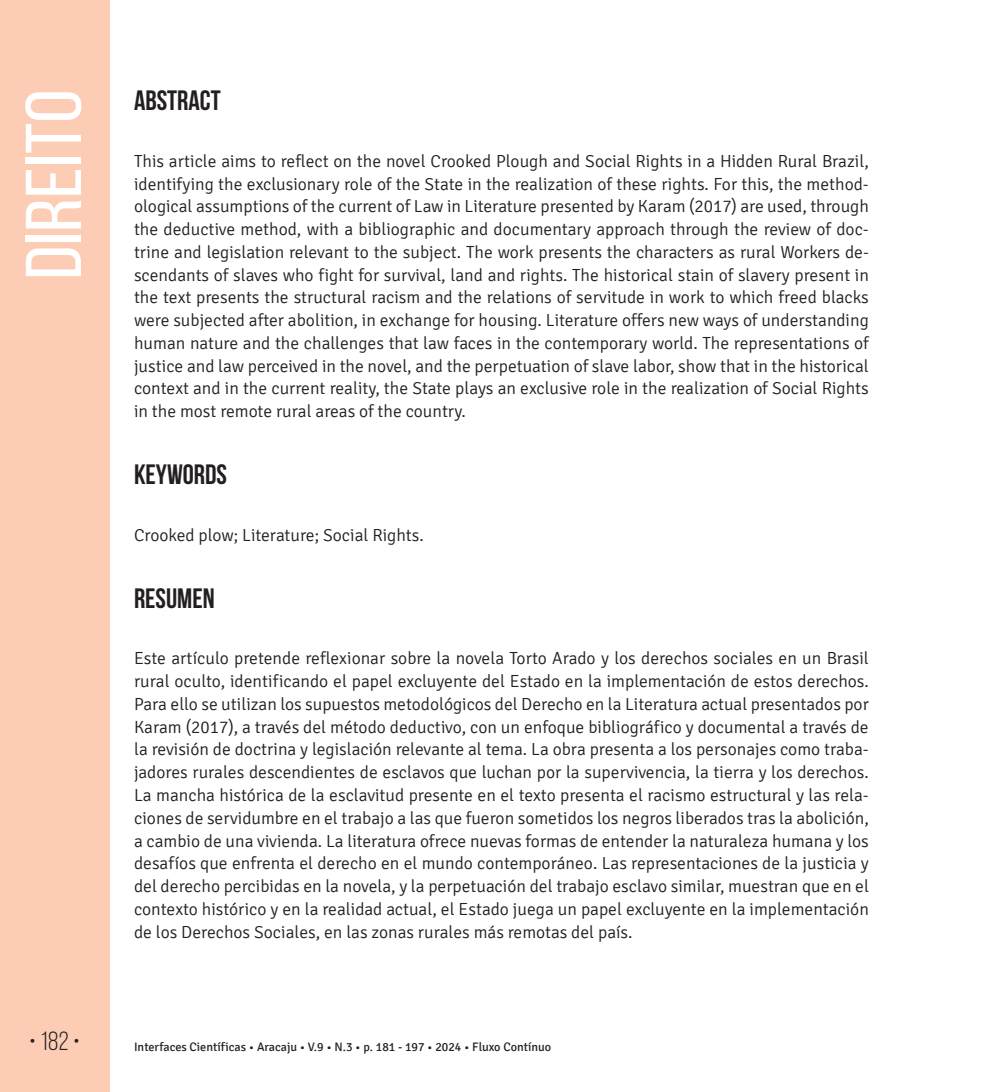
<style>
.page{position:relative;width:993px;height:1092px;background:#fff}
.page>*{position:absolute;margin:0;border:0;box-sizing:border-box;transform-origin:0 0}
.t1{font:78.75px "Bebas Neue";color:#fff;scale:1.09 1}
.t2{font:700 28px "Bebas Neue";color:#231f20}
.t3{font:26.25px "Bebas Neue";color:#231f20}
.t4{font:300 17.5px/22.8px "Signika";color:#231f20;text-align:justify}
.t5{font:12.25px "Signika";color:#231f20}
</style>
<div class="page">
<div style="left:0;top:0;width:109px;height:1091px;background:#fcccb5"></div>
<h1 class="t1" style="left:11px;top:279px;width:176px;rotate:-90deg">Direito</h1>
<h2 class="t2" style="left:134px;top:85px;width:88px">ABSTRACT</h2>
<p class="t4" style="left:134px;top:150px;width:736px">This article aims to reflect on the novel Crooked Plough and Social Rights in a Hidden Rural Brazil, identifying the exclusionary role of the State in the realization of these rights. For this, the method&shy;ological assumptions of the current of Law in Literature presented by Karam (2017) are used, through the deductive method, with a bibliographic and documentary approach through the review of doc&shy;trine and legislation relevant to the subject. The work presents the characters as rural Workers de&shy;scendants of slaves who fight for survival, land and rights. The historical stain of slavery present in the text presents the structural racism and the relations of servitude in work to which freed blacks were subjected after abolition, in exchange for housing. Literature offers new ways of understanding human nature and the challenges that law faces in the contemporary world. The representations of justice and law perceived in the novel, and the perpetuation of slave labor, show that in the historical context and in the current reality, the State plays an exclusive role in the realization of Social Rights in the most remote rural areas of the country.</p>
<h2 class="t2" style="left:134px;top:459px;width:94px">KEYWORDS</h2>
<p class="t4" style="left:134px;top:524px;width:291px">Crooked plow; Literature; Social Rights.</p>
<h2 class="t2" style="left:134px;top:583px;width:82px">RESUMEN</h2>
<p class="t4" style="left:134px;top:647px;width:736px">Este artículo pretende reflexionar sobre la novela Torto Arado y los derechos sociales en un Brasil rural oculto, identificando el papel excluyente del Estado en la implementación de estos derechos.<br>Para ello se utilizan los supuestos metodológicos del Derecho en la Literatura actual presentados por Karam (2017), a través del método deductivo, con un enfoque bibliográfico y documental a través de la revisión de doctrina y legislación relevante al tema. La obra presenta a los personajes como traba&shy;jadores rurales descendientes de esclavos que luchan por la supervivencia, la tierra y los derechos.<br>La mancha histórica de la esclavitud presente en el texto presenta el racismo estructural y las rela&shy;ciones de servidumbre en el trabajo a las que fueron sometidos los negros liberados tras la abolición, a cambio de una vivienda. La literatura ofrece nuevas formas de entender la naturaleza humana y los desafíos que enfrenta el derecho en el mundo contemporáneo. Las representaciones de la justicia y del derecho percibidas en la novela, y la perpetuación del trabajo esclavo similar, muestran que en el contexto histórico y en la realidad actual, el Estado juega un papel excluyente en la implementación de los Derechos Sociales, en las zonas rurales más remotas del país.</p>
<h3 class="t3" style="left:29px;top:1026px;width:52px">• 182 •</h3>
<p class="t5" style="left:134px;top:1040px;width:418px">Interfaces Científicas • Aracaju • V.9 • N.3 • p. 181 - 197 • 2024 • Fluxo Contínuo</p>
</div>
